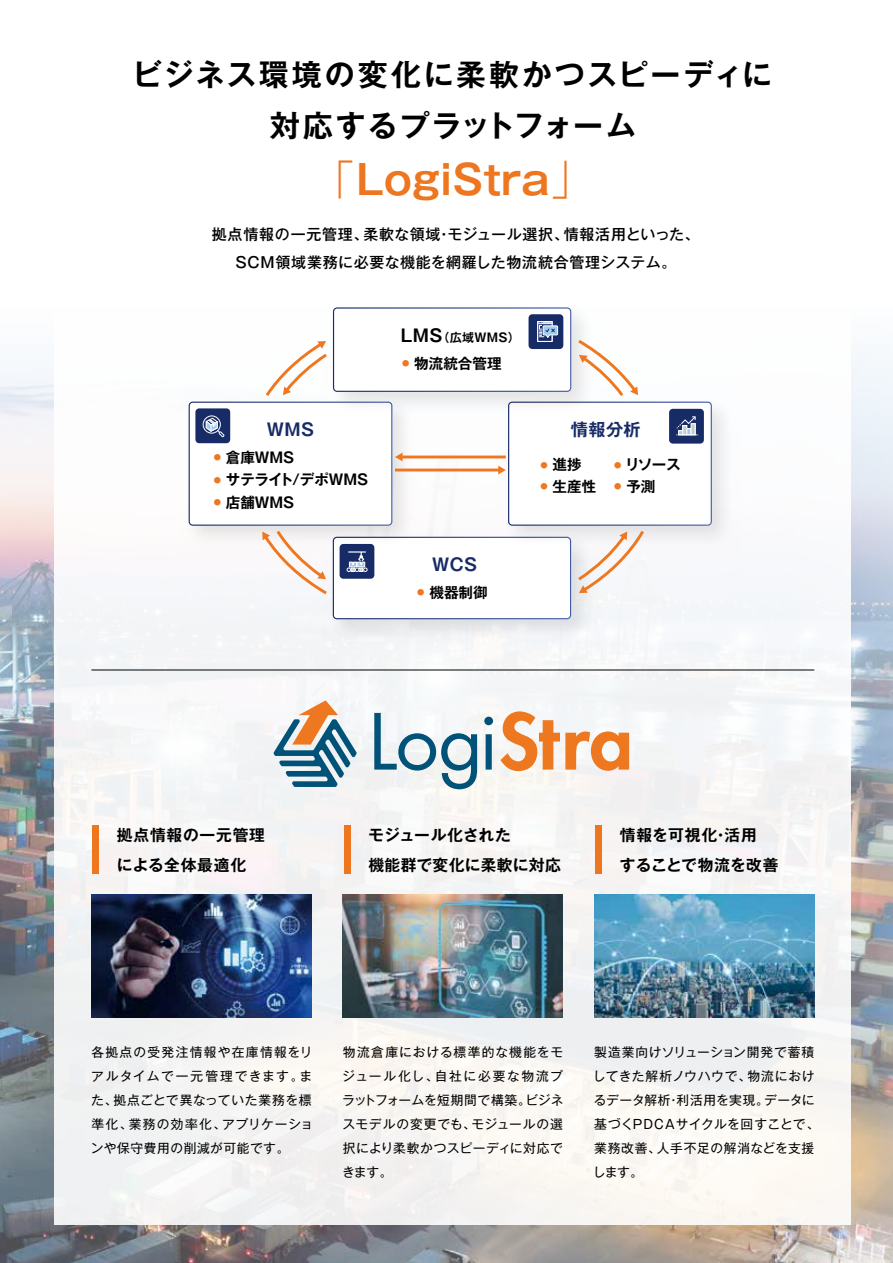
<style>
.page{position:relative;width:893px;height:1263px;background:#fff}
.page>*{position:absolute;margin:0;border:0;box-sizing:border-box;transform-origin:0 0}
.t1{font:700 40.5px "Gothic MB101 Pro De";color:#ee761f}
.t2{font:700 30px/51px "Gothic MB101 Pro De";letter-spacing:.08em;color:#000;text-align:center}
.t3{font:700 17.1px "Gothic MB101 Pro De";letter-spacing:.025em;color:#172b67}
.t4{font:700 17.1px "Gothic MB101 Pro De";color:#000}
.t5{font:700 15.75px/30px "Gothic MB101 Pro De";letter-spacing:.025em;color:#000}
.t6{font:700 15.75px/30px "Gothic MB101 Pro De";letter-spacing:.05em;color:#000}
.t7{font:500 15px/28.5px "Gothic MB101 Pro";letter-spacing:.05em;color:#000}
.t8{font:500 15px "Gothic MB101 Pro";letter-spacing:-.015em;color:#000}
.t9{font:500 15px "Gothic MB101 Pro";letter-spacing:.02em;color:#000}
.t10{font:700 14.55px "Gothic MB101 Pro De";color:#000}
.t11{font:12.75px/24px "Gothic MB101 Pro";letter-spacing:.055em;color:#000}
.t12{font:12.75px/24px "Gothic MB101 Pro";letter-spacing:.075em;color:#000}
.t13{font:12.75px/24px "Gothic MB101 Pro";letter-spacing:.11em;color:#000;text-align:right}
.t14{font:12.75px/24px "Gothic MB101 Pro";letter-spacing:.02em;color:#000}
.t15{font:12.75px/24px "Gothic MB101 Pro";letter-spacing:.105em;color:#000;text-align:right}
.t16{font:12.75px "Gothic MB101 Pro";letter-spacing:.025em;color:#000}
.t17{font:700 12px "Gothic MB101 Pro De";letter-spacing:.025em;color:#000}
.t18{font:700 7.35px "Gothic MB101 Pro De";color:#ee771f}
.s1{font-family:"Gothic MB101 Pro";font-weight:300}
</style>
<div class="page">
<img style="left:0;top:369px;width:789px;height:894px">
<svg style="left:789px;top:354px;width:104px;height:909px;background:#bfbfc1"></svg>
<div style="left:55px;top:40px;width:796px;height:1185px;background:#fff"></div>
<hr style="left:91px;top:670px;width:723px;height:1px;background:#000">
<div style="left:92px;top:825px;width:7px;height:49px;background:#ee761f"></div>
<div style="left:344px;top:825px;width:6px;height:49px;background:#ee761f"></div>
<div style="left:595px;top:825px;width:7px;height:49px;background:#ee761f"></div>
<svg style="left:189px;top:307px;width:523px;height:312px"></svg>
<svg style="left:374px;top:713px;width:103px;height:76px"></svg>
<svg style="left:484px;top:717px;width:9px;height:53px"></svg>
<svg style="left:500px;top:711px;width:129px;height:60px"></svg>
<svg style="left:274px;top:700px;width:83px;height:87px"></svg>
<img style="left:91px;top:894px;width:220px;height:123px">
<img style="left:343px;top:894px;width:220px;height:123px">
<img style="left:594px;top:894px;width:220px;height:123px">
<h2 class="t2" style="left:132px;top:46px;width:641px">ビジネス環境の変化に柔軟かつスピーディに対応するプラットフォーム</h2>
<h1 class="t1" style="left:314px;top:146px;width:279px"><span class="s1">「</span>LogiStra<span class="s1">「</span></h1>
<p class="t8" style="left:564px;top:222px;width:137px">情報活用といった、</p>
<p class="t9" style="left:447px;top:222px;width:123px">モジュール選択、</p>
<p class="t7" style="left:235px;top:218px;width:442px;text-indent:-24px">拠点情報の一元管理、<br>SCM領域業務に必要な機能を網羅した物流統合管理システム。</p>
<p class="t7" style="left:363px;top:218px;width:79px">柔軟な領域</p>
<p class="t7" style="left:437px;top:218px;width:16px">・</p>
<h3 class="t3" style="left:267px;top:415px;width:49px">WMS</h3>
<p class="t10" style="left:226px;top:445px;width:70px">倉庫WMS</p>
<p class="t18" style="left:214px;top:451px;width:9px">●</p>
<p class="t10" style="left:226px;top:468px;width:144px">サテライト/デポWMS</p>
<p class="t18" style="left:214px;top:474px;width:9px">●</p>
<p class="t10" style="left:226px;top:490px;width:70px">店舗WMS</p>
<p class="t18" style="left:214px;top:496px;width:9px">●</p>
<h3 class="t4" style="left:401px;top:321px;width:43px">LMS</h3>
<p class="t10" style="left:414px;top:351px;width:89px">物流統合管理</p>
<p class="t17" style="left:438px;top:327px;width:84px">（広域WMS(</p>
<p class="t18" style="left:402px;top:357px;width:9px">●</p>
<h3 class="t3" style="left:432px;top:550px;width:47px">WCS</h3>
<p class="t10" style="left:429px;top:580px;width:60px">機器制御</p>
<p class="t18" style="left:417px;top:586px;width:9px">●</p>
<h3 class="t3" style="left:571px;top:415px;width:71px">情報分析</h3>
<p class="t10" style="left:552px;top:452px;width:31px">進捗</p>
<p class="t10" style="left:625px;top:452px;width:57px">リソース</p>
<p class="t18" style="left:614px;top:459px;width:9px">●</p>
<p class="t18" style="left:540px;top:459px;width:9px">●</p>
<p class="t10" style="left:552px;top:474px;width:45px">生産性</p>
<p class="t18" style="left:540px;top:480px;width:9px">●</p>
<p class="t10" style="left:626px;top:474px;width:31px">予測</p>
<p class="t18" style="left:614px;top:480px;width:9px">●</p>
<p class="t5" style="left:368px;top:818px;width:194px">モジュール化された<br>機能群で変化に柔軟に対応</p>
<p class="t6" style="left:117px;top:818px;width:150px">拠点情報の一元管理による全体最適化</p>
<p class="t5" style="left:724px;top:818px;width:34px">活用</p>
<p class="t5" style="left:620px;top:818px;width:160px">情報を可視化<br>することで物流を改善</p>
<p class="t5" style="left:713px;top:818px;width:17px">・</p>
<p class="t15" style="left:91px;top:1038px;width:223px">各拠点の受発注情報や在庫情報をリま</p>
<p class="t12" style="left:113px;top:1062px;width:199px;text-indent:-22px">アルタイムで一元管理できます。拠点ごとで異なっていた業務を標</p>
<p class="t11" style="left:91px;top:1086px;width:28px">た、</p>
<p class="t16" style="left:222px;top:1113px;width:93px">アプリケーショ</p>
<p class="t11" style="left:129px;top:1110px;width:99px">業務の効率化、</p>
<p class="t11" style="left:91px;top:1110px;width:200px">準化、<br>ンや保守費用の削減が可能です。</p>
<p class="t13" style="left:343px;top:1038px;width:222px">物流倉庫における標準的な機能をモ自社に必要な物流プ</p>
<p class="t11" style="left:342px;top:1062px;width:98px">ジュール化し、</p>
<p class="t11" style="left:594px;top:1038px;width:222px;text-align:right">製造業向けソリューション開発で蓄積物流におけ</p>
<p class="t11" style="left:593px;top:1062px;width:160px">してきた解析ノウハウで、</p>
<p class="t11" style="left:525px;top:1086px;width:40px">ビジネ</p>
<p class="t14" style="left:472px;top:1086px;width:93px;text-indent:-129px">ラットフォームを短期間で構築。<br>モジュールの選</p>
<p class="t11" style="left:342px;top:1110px;width:222px">スモデルの変更でも、<br>択により柔軟かつスピーディに対応できます。</p>
<p class="t11" style="left:594px;top:1086px;width:78px">るデータ解析</p>
<p class="t11" style="left:594px;top:1110px;width:227px">基づくPDCAサイクルを回すことで、</p>
<p class="t11" style="left:657px;top:1134px;width:159px">人手不足の解消などを支援</p>
<p class="t11" style="left:677px;top:1086px;width:94px">利活用を実現。</p>
<p class="t11" style="left:764px;top:1086px;width:52px">データに</p>
<p class="t11" style="left:667px;top:1086px;width:14px">・</p>
<p class="t11" style="left:593px;top:1134px;width:70px">業務改善、します。</p>
</div>
